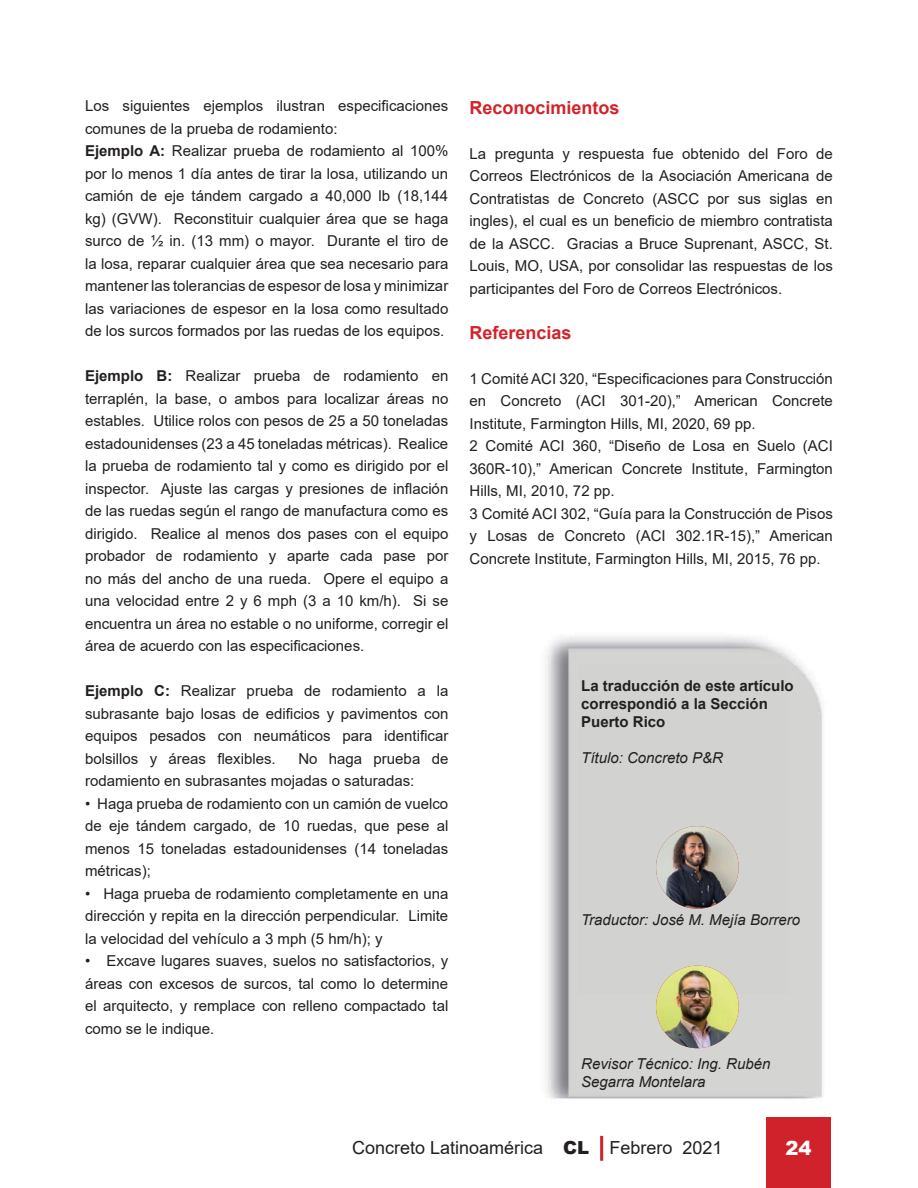
<style>
.page{position:relative;width:918px;height:1188px;background:#fff}
.page>*{position:absolute;margin:0;border:0;box-sizing:border-box;transform-origin:0 0}
.t1{font:900 19.5px "Arial";color:#fff}
.t2{font:18px "Arial";color:#231f20}
.t3{font:700 18px "Arial";color:#d2232c}
.t4{font:15px/22.5px "Arial";color:#231f20;text-align:justify}
.t5{font:italic 15px/18px "Arial";color:#231f20}
.t6{font:700 15px/18px "Arial";color:#231f20}
.s1{font-weight:700}
.s2{font-weight:900}
</style>
<div class="page">
<div style="left:766px;top:1117px;width:65px;height:71px;background:#d0222a"></div>
<hr style="left:600px;top:1136px;width:3px;height:25px;background:#d0222a">
<img style="left:545px;top:636px;width:278px;height:463px">
<div style="left:580px;top:665px;width:207px;height:329px;background:#d2d3d0"></div>
<div style="left:579px;top:665px;width:209px;height:329px;border:2px solid #d2d3d0"></div>
<img style="left:656px;top:826px;width:83px;height:83px;border-radius:41px">
<img style="left:656px;top:966px;width:83px;height:82px;border-radius:41px">
<p class="t4" style="left:85px;top:95px;width:365px;text-align:left">Los siguientes ejemplos ilustran especificaciones comunes de la prueba de rodamiento:<br><span class="s1">Ejemplo A:</span> Realizar prueba de rodamiento al 100% por lo menos 1 día antes de tirar la losa, utilizando un camión de eje tándem cargado a 40,000 lb (18,144 kg) (GVW). Reconstituir cualquier área que se haga surco de ½ in. (13 mm) o mayor. Durante el tiro de la losa, reparar cualquier área que sea necesario para mantener las tolerancias de espesor de losa y minimizar las variaciones de espesor en la losa como resultado de los surcos formados por las ruedas de los equipos.</p>
<p class="t4" style="left:85px;top:365px;width:365px"><span class="s1">Ejemplo B:</span> Realizar prueba de rodamiento en terraplén, la base, o ambos para localizar áreas no estables. Utilice rolos con pesos de 25 a 50 toneladas estadounidenses (23 a 45 toneladas métricas). Realice la prueba de rodamiento tal y como es dirigido por el inspector. Ajuste las cargas y presiones de inflación de las ruedas según el rango de manufactura como es dirigido. Realice al menos dos pases con el equipo probador de rodamiento y aparte cada pase por no más del ancho de una rueda. Opere el equipo a una velocidad entre 2 y 6 mph (3 a 10 km/h). Si se encuentra un área no estable o no uniforme, corregir el área de acuerdo con las especificaciones.</p>
<p class="t4" style="left:85px;top:680px;width:365px"><span class="s1">Ejemplo C:</span> Realizar prueba de rodamiento a la subrasante bajo losas de edificios y pavimentos con equipos pesados con neumáticos para identificar bolsillos y áreas flexibles.</p>
<p class="t4" style="left:85px;top:747px;width:365px;text-indent:213px">No haga prueba de rodamiento en subrasantes mojadas o saturadas:</p>
<p class="t4" style="left:85px;top:792px;width:365px">• Haga prueba de rodamiento con un camión de vuelco de eje tándem cargado, de 10 ruedas, que pese al menos 15 toneladas estadounidenses (14 toneladas métricas);</p>
<p class="t4" style="left:85px;top:882px;width:365px">• Haga prueba de rodamiento completamente en una dirección y repita en la dirección perpendicular. Limite la velocidad del vehículo a 3 mph (5 hm/h); y</p>
<p class="t4" style="left:85px;top:950px;width:365px">• Excave lugares suaves, suelos no satisfactorios, y áreas con excesos de surcos, tal como lo determine el arquitecto, y remplace con relleno compactado tal como se le indique.</p>
<p class="t3" style="left:470px;top:95px;width:152px">Reconocimientos</p>
<p class="t4" style="left:470px;top:142px;width:365px">La pregunta y respuesta fue obtenido del Foro de Correos Electrónicos de la Asociación Americana de Contratistas de Concreto (ASCC por sus siglas en ingles), el cual es un beneficio de miembro contratista de la ASCC. Gracias a Bruce Suprenant, ASCC, St.<br>Louis, MO, USA, por consolidar las respuestas de los participantes del Foro de Correos Electrónicos.</p>
<p class="t3" style="left:470px;top:320px;width:104px">Referencias</p>
<p class="t4" style="left:470px;top:367px;width:365px;text-align:left">1 Comité ACI 320, “Especificaciones para Construcción en Concreto (ACI 301-20),” American Concrete Institute, Farmington Hills, MI, 2020, 69 pp.<br>2 Comité ACI 360, “Diseño de Losa en Suelo (ACI 360R-10),” American Concrete Institute, Farmington Hills, MI, 2010, 72 pp.<br>3 Comité ACI 302, “Guía para la Construcción de Pisos y Losas de Concreto (ACI 302.1R-15),” American Concrete Institute, Farmington Hills, MI, 2015, 76 pp.</p>
<p class="t6" style="left:581px;top:677px;width:214px">La traducción de este artículo correspondió a la Sección<br>Puerto Rico</p>
<p class="t5" style="left:581px;top:749px;width:143px">Título: Concreto P&amp;R</p>
<p class="t5" style="left:581px;top:911px;width:220px">Traductor: José M. Mejía Borrero</p>
<p class="t5" style="left:581px;top:1055px;width:191px">Revisor Técnico: Ing. Rubén<br>Segarra Montelara</p>
<p class="t2" style="left:352px;top:1135px;width:372px">Concreto Latinoamérica <span class="s2">CL</span> Febrero 2021</p>
<h1 class="t1" style="left:786px;top:1133px;width:28px">24</h1>
</div>
